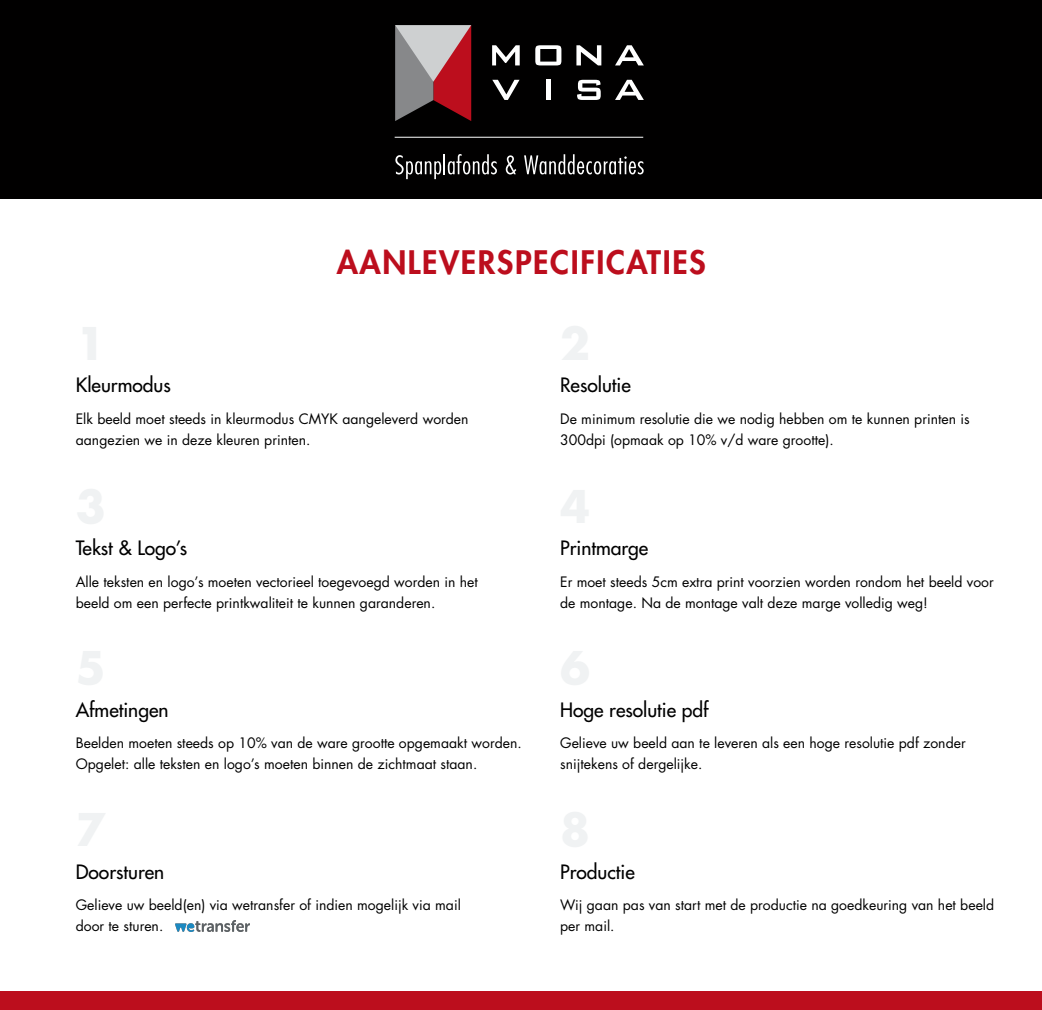
<style>
.page{position:relative;width:1042px;height:1010px;background:#fff}
.page>*{position:absolute;margin:0;border:0;box-sizing:border-box;transform-origin:0 0}
.t1{font:800 31.5px "Futura Std";letter-spacing:.05em;color:#bc0e1d}
.t2{font:500 19.25px "Futura Std";color:#010000}
.t3{font:14px/21px "Futura Std";color:#010000}
</style>
<div class="page">
<div style="left:0;top:0;width:1042px;height:198px;background:#010000"></div>
<hr style="left:395px;top:137px;width:248px;height:1px;background:#fff">
<svg style="left:395px;top:25px;width:76px;height:96px;background:#9c6a6f"></svg>
<svg style="left:492px;top:45px;width:28px;height:20px"></svg>
<svg style="left:535px;top:45px;width:26px;height:20px"></svg>
<svg style="left:576px;top:45px;width:25px;height:20px"></svg>
<svg style="left:615px;top:45px;width:29px;height:20px"></svg>
<svg style="left:492px;top:80px;width:27px;height:20px"></svg>
<div style="left:546px;top:80px;width:5px;height:20px;background:#fff"></div>
<svg style="left:577px;top:80px;width:24px;height:20px"></svg>
<svg style="left:615px;top:80px;width:29px;height:20px"></svg>
<svg style="left:395px;top:154px;width:102px;height:25px"></svg>
<svg style="left:506px;top:155px;width:10px;height:19px"></svg>
<svg style="left:524px;top:154px;width:120px;height:20px"></svg>
<div style="left:0;top:990px;width:1042px;height:19px;background:#bc0e1d"></div>
<img style="left:176px;top:920px;width:74px;height:11px">
<h1 class="t1" style="left:337px;top:242px;width:371px">AANLEVERSPECIFICATIES</h1>
<h2 class="t2" style="left:76px;top:373px;width:97px">Kleurmodus</h2>
<p class="t3" style="left:76px;top:408px;width:394px">Elk beeld moet steeds in kleurmodus CMYK aangeleverd worden aangezien we in deze kleuren printen.</p>
<h2 class="t2" style="left:76px;top:536px;width:113px">Tekst &amp; Logo’s</h2>
<p class="t3" style="left:76px;top:571px;width:403px">Alle teksten en logo’s moeten vectorieel toegevoegd worden in het beeld om een perfecte printkwaliteit te kunnen garanderen.</p>
<h2 class="t2" style="left:76px;top:697px;width:94px">Afmetingen</h2>
<p class="t3" style="left:76px;top:732px;width:447px">Beelden moeten steeds op 10% van de ware grootte opgemaakt worden.<br>Opgelet: alle teksten en logo’s moeten binnen de zichtmaat staan.</p>
<h2 class="t2" style="left:76px;top:859px;width:90px">Doorsturen</h2>
<p class="t3" style="left:76px;top:894px;width:386px">Gelieve uw beeld(en) via wetransfer of indien mogelijk via mail door te sturen.</p>
<h2 class="t2" style="left:560px;top:373px;width:72px">Resolutie</h2>
<p class="t3" style="left:560px;top:408px;width:411px">De minimum resolutie die we nodig hebben om te kunnen printen is<br>300dpi (opmaak op 10% v/d ware grootte).</p>
<h2 class="t2" style="left:560px;top:536px;width:90px">Printmarge</h2>
<p class="t3" style="left:560px;top:571px;width:435px">Er moet steeds 5cm extra print voorzien worden rondom het beeld voor de montage. Na de montage valt deze marge volledig weg!</p>
<h2 class="t2" style="left:560px;top:697px;width:150px">Hoge resolutie pdf</h2>
<p class="t3" style="left:560px;top:732px;width:407px">Gelieve uw beeld aan te leveren als een hoge resolutie pdf zonder snijtekens of dergelijke.</p>
<h2 class="t2" style="left:560px;top:859px;width:76px">Productie</h2>
<p class="t3" style="left:560px;top:894px;width:435px">Wij gaan pas van start met de productie na goedkeuring van het beeld per mail.</p>
</div>
